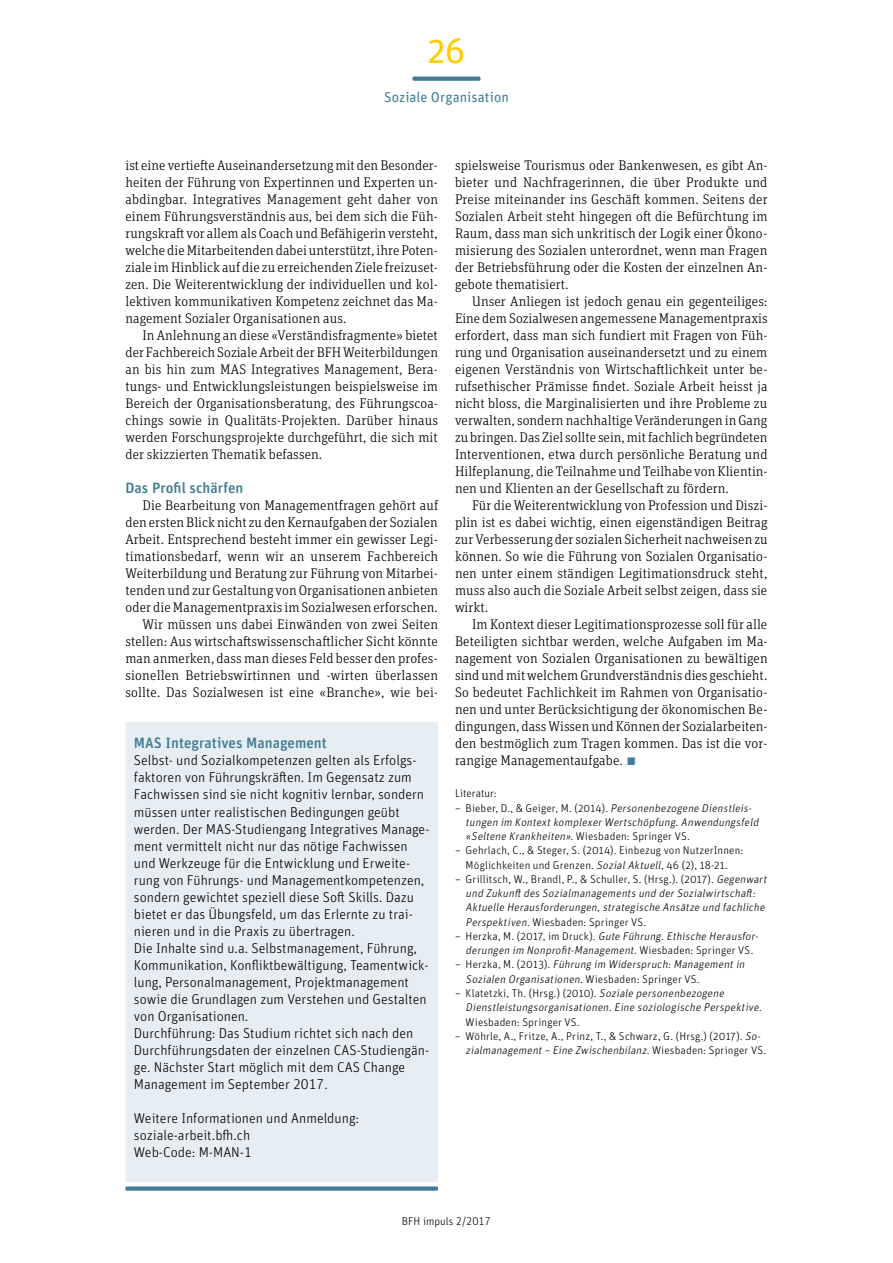
<style>
.page{position:relative;width:893px;height:1263px;background:#fff}
.page>*{position:absolute;margin:0;border:0;box-sizing:border-box;transform-origin:0 0}
.t1{font:36px "Unit Rounded Pro";color:#fc0}
.t2{font:500 15px "Unit Rounded Pro";color:#427d94}
.t3{font:300 14.25px/17px "Unit Rounded Pro";color:#000}
.t4{font:14.25px "Unit Rounded Pro";color:#427d94}
.t5{font:300 13.95px/17px "Unit Slab Pro";letter-spacing:.005em;color:#000;text-align:justify}
.t6{font:italic 300 11.25px/14.2px "Unit Rounded Pro";color:#000}
.t7{font:300 11.25px/14.2px "Unit Rounded Pro";letter-spacing:.01em;color:#000;text-align:center}
.s1{font-family:"Unit Rounded Pro";font-size:14.25px}
.s2{font-family:"Unit Rounded Pro";font-size:21px;color:#427d94}
.s3{font-style:normal}
.s4{font-style:italic}
</style>
<div class="page">
<svg style="left:412px;top:77px;width:68px;height:4px"></svg>
<div style="left:125px;top:722px;width:313px;height:460px;background:#e7eef3;border-radius:2px"></div>
<div style="left:125px;top:1186px;width:313px;height:5px;background:#427d94"></div>
<h1 class="t1" style="left:427px;top:25px;width:40px">26</h1>
<p class="t4" style="left:384px;top:87px;width:126px">Soziale Organisation</p>
<p class="t5" style="left:125px;top:156px;width:314px">ist eine vertiefte Auseinandersetzung mit den Besonder&shy;heiten der Führung von Expertinnen und Experten un&shy;abdingbar. Integratives Management geht daher von einem Führungsverständnis aus, bei dem sich die Füh&shy;rungskraft vor allem als Coach und Befähigerin versteht, welche die Mitarbeitenden dabei unterstützt, ihre Poten&shy;ziale im Hinblick auf die zu erreichenden Ziele freizuset&shy;zen. Die Weiterentwicklung der individuellen und kol&shy;lektiven kommunikativen Kompetenz zeichnet das Ma&shy;nagement Sozialer Organisationen aus.</p>
<p class="t5" style="left:125px;top:326px;width:314px;text-indent:17px">In Anlehnung an diese «Verständisfragmente» bietet der Fachbereich Soziale Arbeit der BFH Weiterbildungen an bis hin zum MAS Integratives Management, Bera&shy;tungs- und Entwicklungsleistungen beispielsweise im Bereich der Organisationsberatung, des Führungscoa&shy;chings sowie in Qualitäts-Projekten. Darüber hinaus werden Forschungsprojekte durchgeführt, die sich mit der skizzierten Thematik befassen.</p>
<p class="t2" style="left:125px;top:477px;width:119px">Das Profil schärfen</p>
<p class="t5" style="left:125px;top:497px;width:314px;text-align:right">Die Bearbeitung von Managementfragen gehört auf den ersten Blick nicht zu den Kernaufgaben der Sozialen Arbeit. Entsprechend besteht immer ein gewisser Legi&shy;timationsbedarf, wenn wir an unserem Fachbereich Weiterbildung und Beratung zur Führung von Mitarbei&shy;tenden und zur Gestaltung von Organisationen anbieten oder die Managementpraxis im Sozialwesen erforschen.<br>Wir müssen uns dabei Einwänden von zwei Seiten stellen: Aus wirtschaftswissenschaftlicher Sicht könnte man anmerken, dass man dieses Feld besser den profes&shy;sionellen Betriebswirtinnen und -wirten überlassen sollte. Das Sozialwesen ist eine «Branche», wie bei-</p>
<p class="t2" style="left:134px;top:733px;width:194px">MAS Integratives Management</p>
<p class="t3" style="left:134px;top:752px;width:297px">Selbst- und Sozialkompetenzen gelten als Erfolgs&shy;faktoren von Führungskräften. Im Gegensatz zum Fachwissen sind sie nicht kognitiv lernbar, sondern müssen unter realistischen Bedingungen geübt werden. Der MAS-Studiengang Integratives Manage&shy;ment vermittelt nicht nur das nötige Fachwissen und Werkzeuge für die Entwicklung und Erweite&shy;rung von Führungs- und Managementkompetenzen, sondern gewichtet speziell diese Soft Skills. Dazu bietet er das Übungsfeld, um das Erlernte zu trai&shy;nieren und in die Praxis zu übertragen.<br>Die Inhalte sind u.a. Selbstmanagement, Führung, Kommunikation, Konfliktbewältigung, Teamentwick&shy;lung, Personalmanagement, Projektmanagement sowie die Grundlagen zum Verstehen und Gestalten von Organisationen.<br>Durchführung: Das Studium richtet sich nach den Durchführungsdaten der einzelnen CAS-Studiengän&shy;ge. Nächster Start möglich mit dem CAS Change Management im September 2017.</p>
<p class="t3" style="left:134px;top:1109px;width:227px">Weitere Informationen und Anmeldung: soziale-arbeit.bfh.ch<br>Web-Code: M-MAN-1</p>
<p class="t5" style="left:455px;top:156px;width:314px">spielsweise Tourismus oder Bankenwesen, es gibt An&shy;bieter und Nachfragerinnen, die über Produkte und Preise miteinander ins Geschäft kommen. Seitens der Sozialen Arbeit steht hingegen oft die Befürchtung im Raum, dass man sich unkritisch der Logik einer Ökono&shy;misierung des Sozialen unterordnet, wenn man Fragen der Betriebsführung oder die Kosten der einzelnen An&shy;gebote thematisiert.</p>
<p class="t5" style="left:455px;top:292px;width:314px;text-indent:17px">Unser Anliegen ist jedoch genau ein gegenteiliges:<br>Eine dem Sozialwesen angemessene Managementpraxis erfordert, dass man sich fundiert mit Fragen von Füh&shy;rung und Organisation auseinandersetzt und zu einem eigenen Verständnis von Wirtschaftlichkeit unter be&shy;rufsethischer Prämisse findet. Soziale Arbeit heisst ja nicht bloss, die Marginalisierten und ihre Probleme zu verwalten, sondern nachhaltige Veränderungen in Gang zu bringen. Das Ziel sollte sein, mit fachlich begründeten Interventionen, etwa durch persönliche Beratung und Hilfeplanung, die Teilnahme und Teilhabe von Klientin&shy;nen und Klienten an der Gesellschaft zu fördern.</p>
<p class="t5" style="left:455px;top:497px;width:314px;text-indent:17px">Für die Weiterentwicklung von Profession und Diszi&shy;plin ist es dabei wichtig, einen eigenständigen Beitrag zur Verbesserung der sozialen Sicherheit nachweisen zu können. So wie die Führung von Sozialen Organisatio&shy;nen unter einem ständigen Legitimationsdruck steht, muss also auch die Soziale Arbeit selbst zeigen, dass sie wirkt.</p>
<p class="t5" style="left:455px;top:616px;width:314px;text-indent:17px">Im Kontext dieser Legitimationsprozesse soll für alle Beteiligten sichtbar werden, welche Aufgaben im Ma&shy;nagement von Sozialen Organisationen zu bewältigen sind und mit welchem Grundverständnis dies geschieht.<br>So bedeutet Fachlichkeit im Rahmen von Organisatio&shy;nen und unter Berücksichtigung der ökonomischen Be&shy;dingungen, dass Wissen und Können der Sozialarbeiten&shy;den bestmöglich zum Tragen kommen. Das ist die vor&shy;rangige Managementaufgabe<span class="s1">.</span> <span class="s2">▪</span></p>
<p class="t7" style="left:455px;top:786px;width:43px">Literatur:</p>
<p class="t6" style="left:466px;top:800px;width:297px;text-indent:-11px"><span class="s3">– B i e b e r, D . , &amp; G e i ge r, M . (2 0 1 4) .</span> Personenbezogene Dienstleis&shy;tungen im KontextkomplexerWertschöpfung.Anwendungsfeld «Seltene Krankheiten»<span class="s3">. Wi es b a d e n : S p ri n ge r VS .</span></p>
<p class="t7" style="left:455px;top:843px;width:290px">– Gehrlach, C., &amp; Steger, S. (2014). Einbezug von NutzerInnen:<br>Möglichkeiten und Grenzen. <span class="s4">SozialAktuell</span>, 46 (2), 18-21.</p>
<p class="t6" style="left:466px;top:872px;width:305px;text-indent:-11px"><span class="s3">– Grillitsch, W., Brandl, P., &amp; Schuller, S. (Hrsg.). (2017).</span> Gegenwart und Zukunft des Sozialmanagements und derSozialwirtschaft:<br>Aktuelle Herausforderungen,strategische Ansätze und fachliche Perspektiven<span class="s3">. Wiesbaden: Springer VS.</span></p>
<p class="t6" style="left:455px;top:929px;width:307px;text-align:center"><span class="s3">– H e r z ka , M . (2 0 17, i m D r u c k) .</span> Gute Führung.Ethische Herausfor&shy;derungen im Nonprofit-Management<span class="s3">. Wi e s b a d e n : S p r i n ge r VS .</span></p>
<p class="t6" style="left:466px;top:957px;width:283px;text-indent:-11px"><span class="s3">– H e r z ka , M . (2 0 1 3) .</span> Führung im Widerspruch:Managementin<br>Sozialen Organisationen<span class="s3">. Wi es b a d e n : S p ri n ge r VS .</span></p>
<p class="t6" style="left:466px;top:986px;width:298px;text-indent:-11px"><span class="s3">– Klatetzki, Th. (Hrsg.) (2010).</span> Soziale personenbezogene<br>Dienstleistungsorganisationen.Eine soziologische Perspektive<span class="s3">.<br>Wiesbaden: Springer VS.</span></p>
<p class="t7" style="left:455px;top:1028px;width:313px;text-align:right">– Wöhrle, A., Fritze, A., Prinz, T., &amp; Schwarz, G. (Hrsg.) (2017). <span class="s4">So&shy;zialmanagement– Eine Zwischenbilanz</span>. W i e s b a d e n : S p r i n ge r VS .</p>
<p class="t7" style="left:402px;top:1213px;width:91px">BFH impuls 2/2017</p>
</div>
